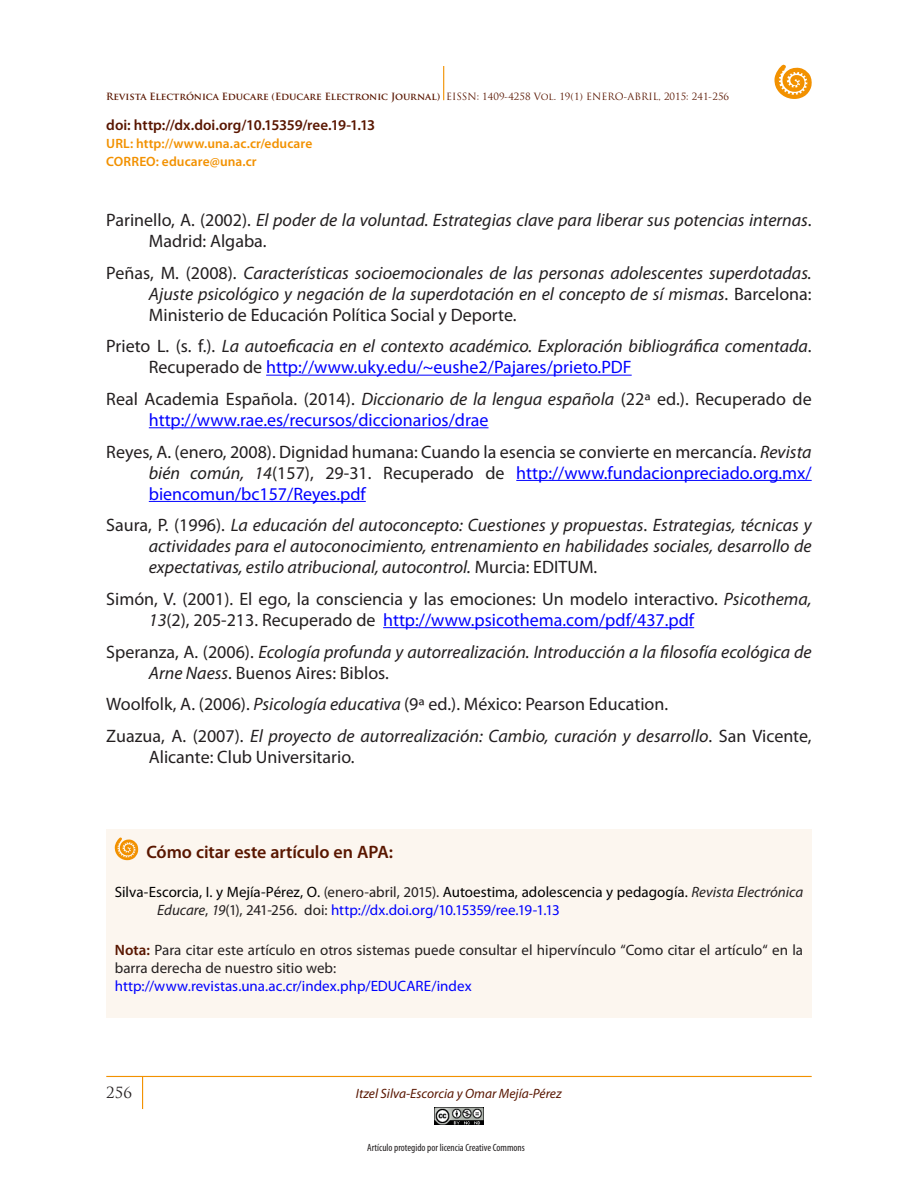
<style>
.page{position:relative;width:918px;height:1188px;background:#fff}
.page>*{position:absolute;margin:0;border:0;box-sizing:border-box;transform-origin:0 0}
.t1{font:italic 18px/21px "Myriad Pro";color:#231f20}
.t2{font:18px/21px "Myriad Pro";color:#231f20}
._1-TITULO_PRINCIPAL{font:600 18px "Myriad Pro";letter-spacing:-.01em;color:#591600}
._1-TITULO_PRINCIPAL-2{font:15px/18px "Myriad Pro";color:#000}
._1-TITULO_PRINCIPAL-3{font:15px/18px "Myriad Pro";color:#231f20}
._1-TITULO_PRINCIPAL-4{font:15px "Myriad Pro";color:#00f}
.t3{font:600 15px "Myriad Pro";color:#591600}
.t4{font:15px "Trajan Pro";color:#231f20}
.t5{font:600 13.5px/18px "Myriad Pro";letter-spacing:.005em;color:#f29100}
.t6{font:italic 13.5px "Myriad Pro";color:#591600}
.t7{font:condensed 10.5px "Myriad Pro";color:#231f20}
.t8{font:700 9.75px "Trajan Pro";color:#591600}
.s1{font-weight:400}
.s2{font-style:normal}
.s3{font-style:normal;color:#00f}
.s4{font-style:italic}
.s5{color:#00f}
.s6{color:#231f20}
.s7{font-style:italic;color:#231f20}
.s8{font-weight:600;color:#591600}
</style>
<div class="page">
<hr style="left:106px;top:1076px;width:706px;height:1px;background:#f29100">
<hr style="left:142px;top:1076px;width:1px;height:33px;background:#f29100">
<svg style="left:106px;top:64px;width:706px;height:36px"></svg>
<img style="left:434px;top:1107px;width:50px;height:17px">
<hr style="left:266px;top:375px;width:366px;height:1px;background:#00f">
<hr style="left:149px;top:427px;width:340px;height:1px;background:#00f">
<hr style="left:516px;top:480px;width:296px;height:1px;background:#00f">
<hr style="left:149px;top:501px;width:217px;height:1px;background:#00f">
<hr style="left:383px;top:627px;width:311px;height:1px;background:#00f">
<div style="left:106px;top:829px;width:706px;height:189px;background:#fcf6ef"></div>
<svg style="left:115px;top:837px;width:24px;height:23px"></svg>
<p class="t8" style="left:106px;top:90px;width:624px">Revista Electrónica Educare (Educare Electronic Journal) <span class="s1">EISSN: 1409-4258 Vol. 19(1) ENERO-ABRIL, 2015: 241-256</span></p>
<p class="t3" style="left:106px;top:115px;width:271px">doi: http://dx.doi.org/10.15359/ree.19-1.13</p>
<p class="t5" style="left:106px;top:134px;width:208px">URL: http://www.una.ac.cr/educare<br>CORREO: educare@una.cr</p>
<p class="t1" style="left:149px;top:209px;width:664px;text-indent:-43px"><span class="s2">Parinello, A. (2002).</span> El poder de la voluntad. Estrategias clave para liberar sus potencias internas<span class="s2">.<br>Madrid: Algaba.</span></p>
<p class="t1" style="left:149px;top:262px;width:664px;text-align:justify;text-indent:-43px"><span class="s2">Peñas, M. (2008).</span> Características socioemocionales de las personas adolescentes superdotadas.<br>Ajuste psicológico y negación de la superdotación en el concepto de sí mismas<span class="s2">. Barcelona:<br>Ministerio de Educación Política Social y Deporte.</span></p>
<p class="t1" style="left:149px;top:336px;width:664px;text-indent:-43px"><span class="s2">Prieto L. (s. f.).</span> La autoeficacia en el contexto académico. Exploración bibliográfica comentada<span class="s2">.<br>Recuperado de</span> <span class="s3">http://www.uky.edu/~eushe2/Pajares/prieto.PDF</span></p>
<p class="t2" style="left:149px;top:388px;width:664px;text-indent:-43px">Real Academia Española. (2014). <span class="s4">Diccionario de la lengua española</span> (22ª ed.). Recuperado de <span class="s5">http://www.rae.es/recursos/diccionarios/drae</span></p>
<p class="t2" style="left:149px;top:441px;width:664px;text-align:justify;text-indent:-43px">Reyes, A. (enero, 2008). Dignidad humana: Cuando la esencia se convierte en mercancía. <span class="s4">Revista bién común, 14</span>(157), 29-31. Recuperado de <span class="s5">http://www.fundacionpreciado.org.mx/ biencomun/bc157/Reyes.pdf</span></p>
<p class="t1" style="left:149px;top:514px;width:664px;text-align:justify;text-indent:-43px"><span class="s2">Saura, P. (1996).</span> La educación del autoconcepto: Cuestiones y propuestas<span class="s2">.</span> Estrategias, técnicas y actividades para el autoconocimiento, entrenamiento en habilidades sociales, desarrollo de expectativas, estilo atribucional, autocontrol. <span class="s2">Murcia: EDITUM.</span></p>
<p class="t2" style="left:149px;top:588px;width:664px;text-indent:-43px">Simón, V. (2001). El ego, la consciencia y las emociones: Un modelo interactivo. <span class="s4">Psicothema,<br>13</span>(2), 205-213. Recuperado de <span class="s5">http://www.psicothema.com/pdf/437.pdf</span></p>
<p class="t1" style="left:149px;top:641px;width:664px;text-indent:-43px"><span class="s2">Speranza, A. (2006).</span> Ecología profunda y autorrealización. Introducción a la filosofía ecológica de<br>Arne Naess<span class="s2">. Buenos Aires: Biblos.</span></p>
<p class="t2" style="left:106px;top:693px;width:563px">Woolfolk, A. (2006). <span class="s4">Psicología educativa</span> (9ª ed.). México: Pearson Education.</p>
<p class="t2" style="left:149px;top:725px;width:664px;text-indent:-43px">Zuazua, A. (2007). <span class="s4">El proyecto de autorrealización: Cambio, curación y desarrollo</span>. San Vicente,<br>Alicante: Club Universitario.</p>
<p class="_1-TITULO_PRINCIPAL" style="left:146px;top:841px;width:248px">Cómo citar este artículo en APA:</p>
<p class="_1-TITULO_PRINCIPAL-2" style="left:157px;top:883px;width:647px;text-indent:-43px">Silva-Escorcia, I. y Mejía-Pérez, O. <span class="s6">(enero-abril, 2015).</span> Autoestima, adolescencia y pedagogía. <span class="s7">Revista Electrónica<br>Educare</span><span class="s6">,</span> <span class="s7">19</span><span class="s6">(1), 241-256. doi:</span> <span class="s5">http://dx.doi.org/10.15359/ree.19-1.13</span></p>
<p class="_1-TITULO_PRINCIPAL-3" style="left:115px;top:940px;width:690px"><span class="s8">Nota:</span> Para citar este artículo en otros sistemas puede consultar el hipervínculo “Como citar el artículo“ en la barra derecha de nuestro sitio web:</p>
<p class="_1-TITULO_PRINCIPAL-4" style="left:115px;top:976px;width:358px">http://www.revistas.una.ac.cr/index.php/EDUCARE/index</p>
<p class="t4" style="left:106px;top:1083px;width:27px">256</p>
<p class="t6" style="left:356px;top:1085px;width:207px">Itzel Silva-Escorcia y Omar Mejía-Pérez</p>
<p class="t7" style="left:367px;top:1141px;width:159px">Artículo protegido por licencia Creative Commons</p>
</div>
